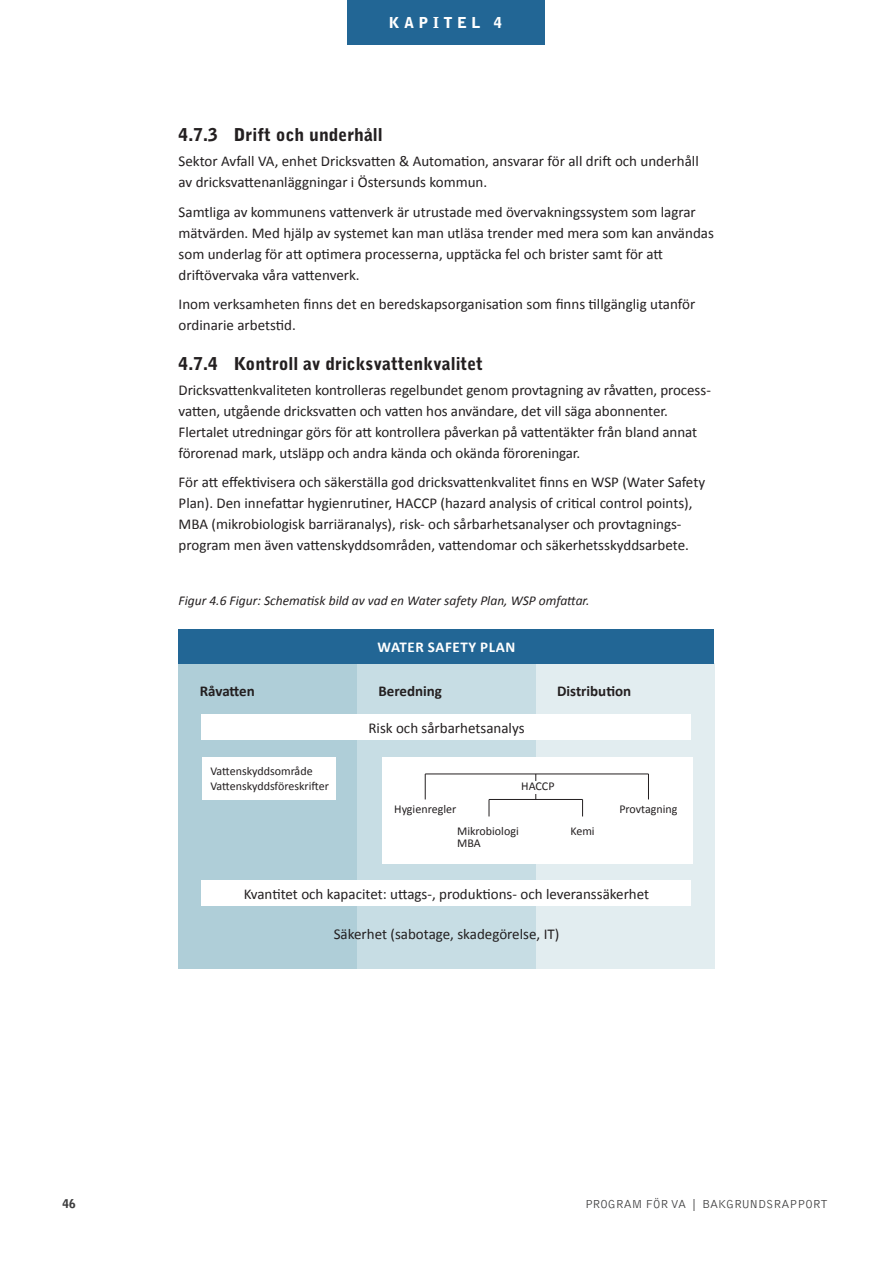
<style>
.page{position:relative;width:893px;height:1263px;background:#fff}
.page>*{position:absolute;margin:0;border:0;box-sizing:border-box;transform-origin:0 0}
.Rubrik_3{font:900 17.7px "Bell Gothic Std";color:#231f20}
.Bröd{font:15px/21px "Calibri";color:#231f20}
.Bröd-2{font:700 15px "Calibri";color:#231f20}
.Bröd-3{font:700 15px "Calibri";letter-spacing:.04em;color:#fff}
.t1{font:900 15px "Bell Gothic Std";letter-spacing:.3em;color:#fff}
.Bildtext{font:italic 13.5px "Calibri";color:#231f20}
.Bröd-4{font:12px "Calibri";color:#231f20}
.t2{font:300 12px "Bell Gothic Std";color:#3e3e3f}
.t3{font:900 12px "Bell Gothic Std";color:#3e3e3f}
</style>
<div class="page">
<div style="left:347px;top:0;width:198px;height:45px;background:#226695"></div>
<div style="left:179px;top:663px;width:178px;height:306px;background:#afced8"></div>
<div style="left:357px;top:663px;width:179px;height:306px;background:#c7dde4"></div>
<div style="left:536px;top:663px;width:178px;height:306px;background:#e2edf0"></div>
<div style="left:383px;top:757px;width:310px;height:106px;background:#fff"></div>
<div style="left:179px;top:629px;width:535px;height:34px;background:#226695"></div>
<hr style="left:425px;top:773px;width:223px;height:1px;background:#231f20">
<hr style="left:489px;top:799px;width:94px;height:1px;background:#231f20">
<svg style="left:425px;top:774px;width:1px;height:25px"></svg>
<svg style="left:489px;top:800px;width:1px;height:16px"></svg>
<svg style="left:582px;top:799px;width:1px;height:17px"></svg>
<svg style="left:535px;top:774px;width:1px;height:25px"></svg>
<svg style="left:648px;top:774px;width:1px;height:25px"></svg>
<div style="left:202px;top:714px;width:489px;height:26px;background:#fff"></div>
<div style="left:202px;top:880px;width:489px;height:26px;background:#fff"></div>
<div style="left:202px;top:757px;width:134px;height:42px;background:#fff"></div>
<div style="left:457px;top:781px;width:162px;height:13px;background:#fff"></div>
<p class="t1" style="left:389px;top:14px;width:115px">KAPITEL 4</p>
<h3 class="Rubrik_3" style="left:179px;top:124px;width:206px">4.7.3 Drift och underhåll</h3>
<p class="Bröd" style="left:179px;top:150px;width:522px">Sektor Avfall VA, enhet Dricksvatten &amp; Automation, ansvarar för all drift och underhåll av dricksvattenanläggningar i Östersunds kommun.</p>
<p class="Bröd" style="left:179px;top:201px;width:537px">Samtliga av kommunens vattenverk är utrustade med övervakningssystem som lagrar mätvärden. Med hjälp av systemet kan man utläsa trender med mera som kan användas som underlag för att optimera processerna, upptäcka fel och brister samt för att driftövervaka våra vattenverk.</p>
<p class="Bröd" style="left:179px;top:293px;width:518px">Inom verksamheten finns det en beredskapsorganisation som finns tillgänglig utanför ordinarie arbetstid.</p>
<h3 class="Rubrik_3" style="left:179px;top:353px;width:306px">4.7.4 Kontroll av dricksvattenkvalitet</h3>
<p class="Bröd" style="left:179px;top:379px;width:534px">Dricksvattenkvaliteten kontrolleras regelbundet genom provtagning av råvatten, process&shy;vatten, utgående dricksvatten och vatten hos användare, det vill säga abonnenter.<br>Flertalet utredningar görs för att kontrollera påverkan på vattentäkter från bland annat förorenad mark, utsläpp och andra kända och okända föroreningar.</p>
<p class="Bröd" style="left:179px;top:471px;width:528px">För att effektivisera och säkerställa god dricksvattenkvalitet finns en WSP (Water Safety Plan). Den innefattar hygienrutiner, HACCP (hazard analysis of critical control points), MBA (mikrobiologisk barriäranalys), risk- och sårbarhetsanalyser och provtagnings&shy;program men även vattenskyddsområden, vattendomar och säkerhetsskyddsarbete.</p>
<p class="Bildtext" style="left:179px;top:592px;width:412px">Figur 4.6 Figur: Schematisk bild av vad en Water safety Plan, WSP omfattar.</p>
<p class="Bröd-3" style="left:378px;top:636px;width:139px">WATER SAFETY PLAN</p>
<p class="Bröd-2" style="left:200px;top:680px;width:57px">Råvatten</p>
<p class="Bröd-2" style="left:378px;top:680px;width:65px">Beredning</p>
<p class="Bröd-2" style="left:557px;top:680px;width:76px">Distribution</p>
<p class="Bröd" style="left:368px;top:717px;width:158px">Risk och sårbarhetsanalys</p>
<p class="Bröd-4" style="left:210px;top:763px;width:104px">Vattenskyddsområde</p>
<p class="Bröd-4" style="left:210px;top:778px;width:120px">Vattenskyddsföreskrifter</p>
<p class="Bröd-4" style="left:521px;top:778px;width:35px">HACCP</p>
<p class="Bröd-4" style="left:394px;top:801px;width:63px">Hygienregler</p>
<p class="Bröd-4" style="left:457px;top:823px;width:63px">Mikrobiologi</p>
<p class="Bröd-4" style="left:457px;top:835px;width:25px">MBA</p>
<p class="Bröd-4" style="left:570px;top:823px;width:26px">Kemi</p>
<p class="Bröd-4" style="left:619px;top:801px;width:60px">Provtagning</p>
<p class="Bröd" style="left:244px;top:883px;width:407px">Kvantitet och kapacitet: uttags-, produktions- och leveranssäkerhet</p>
<p class="Bröd" style="left:334px;top:923px;width:227px">Säkerhet (sabotage, skadegörelse, IT)</p>
<p class="t3" style="left:62px;top:1197px;width:15px">46</p>
<p class="t2" style="left:585px;top:1198px;width:244px">PROGRAM FÖR VA | BAKGRUNDSRAPPORT</p>
</div>
